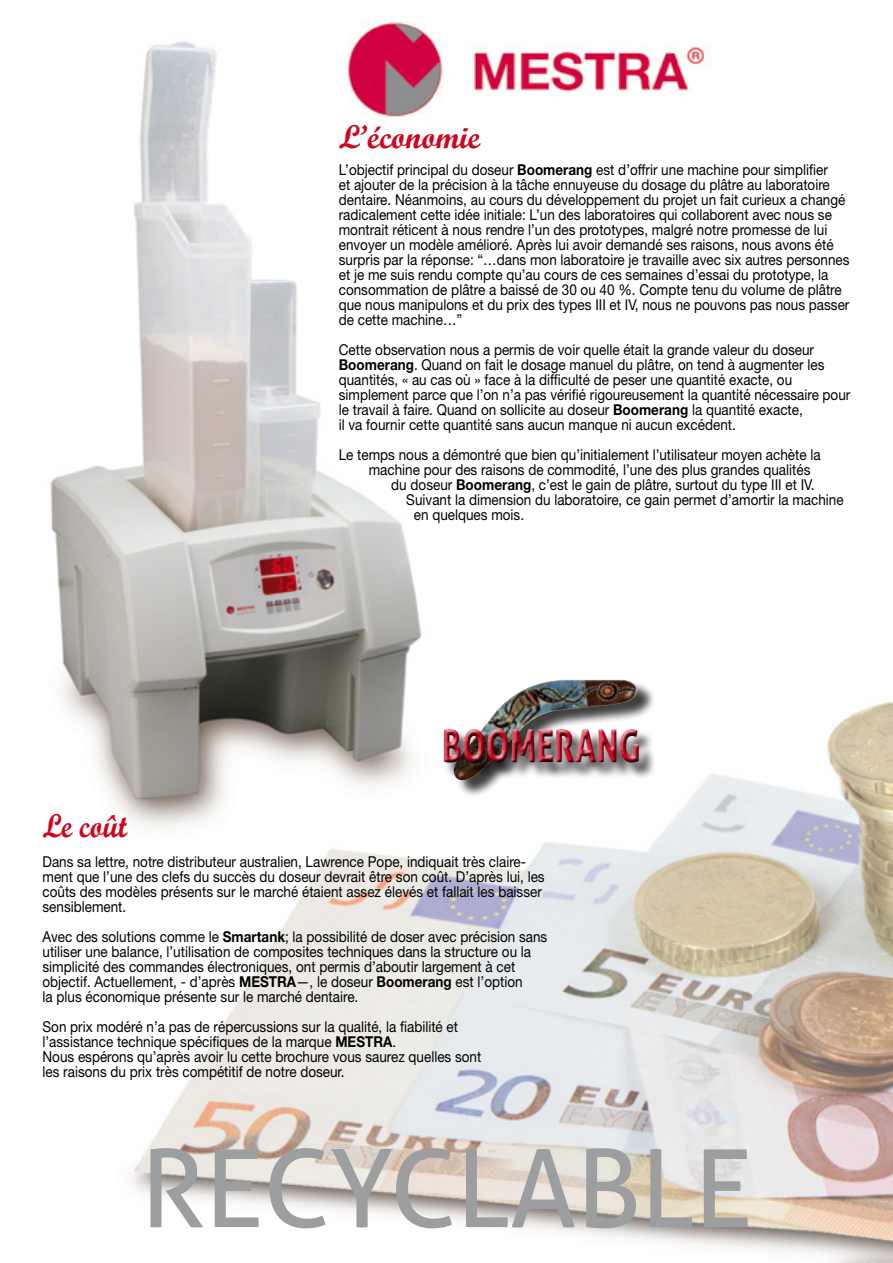
<style>
.page{position:relative;width:893px;height:1263px;background:#fff}
.page>*{position:absolute;margin:0;border:0;box-sizing:border-box;transform-origin:0 0}
.t1{font:108px "Aller";color:#9c9e9f}
.t2{font:45.3px "Aller Display";color:#cd071e;scale:.74 1}
.t3{font:33px "Script MT Bold";color:#cd071e}
.t4{font:33px "Script MT Bold";color:#cd071e;scale:.9 1}
.t5{font:15px/15px "Helvetica Neue";color:#000;scale:.9 1}
.s1{font-weight:700}
</style>
<div class="page">
<img style="left:50px;top:22px;width:843px;height:1241px">
<div style="left:456px;top:680px;width:199px;height:117px;background:#000;opacity:.75"></div>
<img style="left:453px;top:680px;width:186px;height:101px">
<div style="left:444px;top:729px;width:212px;height:50px;background:#000;opacity:.75"></div>
<div style="left:435px;top:719px;width:213px;height:46px;background:#fff;opacity:.95"></div>
<svg style="left:435px;top:724px;width:213px;height:47px"></svg>
<h3 class="t3" style="left:339px;top:117px;width:143px">L’économie</h3>
<p class="t5" style="left:339px;top:162px;width:569px">L’objectif principal du doseur <span class="s1">Boomerang</span> est d’offrir une machine pour simplifier<br>et ajouter de la précision à la tâche ennuyeuse du dosage du plâtre au laboratoire dentaire. Néanmoins, au cours du développement du projet un fait curieux a changé radicalement cette idée initiale: L’un des laboratoires qui collaborent avec nous se montrait réticent à nous rendre l’un des prototypes, malgré notre promesse de lui envoyer un modèle amélioré. Après lui avoir demandé ses raisons, nous avons été surpris par la réponse: “…dans mon laboratoire je travaille avec six autres personnes et je me suis rendu compte qu’au cours de ces semaines d’essai du prototype, la consommation de plâtre a baissé de 30 ou 40 %. Compte tenu du volume de plâtre que nous manipulons et du prix des types III et IV, nous ne pouvons pas nous passer de cette machine…”</p>
<p class="t5" style="left:339px;top:342px;width:570px">Cette observation nous a permis de voir quelle était la grande valeur du doseur <span class="s1">Boomerang</span>. Quand on fait le dosage manuel du plâtre, on tend à augmenter les quantités, « au cas où » face à la difficulté de peser une quantité exacte, ou simplement parce que l’on n’a pas vérifié rigoureusement la quantité nécessaire pour le travail à faire. Quand on sollicite au doseur <span class="s1">Boomerang</span> la quantité exacte,<br>il va fournir cette quantité sans aucun manque ni aucun excédent.</p>
<p class="t5" style="left:339px;top:447px;width:537px">Le temps nous a démontré que bien qu’initialement l’utilisateur moyen achète la</p>
<p class="t5" style="left:369px;top:462px;width:492px">machine pour des raisons de commodité, l’une des plus grandes qualités</p>
<p class="t5" style="left:391px;top:477px;width:472px">du doseur <span class="s1">Boomerang</span>, c’est le gain de plâtre, surtout du type III et IV.</p>
<p class="t5" style="left:406px;top:492px;width:487px">Suivant la dimension du laboratoire, ce gain permet d’amortir la machine</p>
<p class="t5" style="left:414px;top:507px;width:124px">en quelques mois.</p>
<h3 class="t4" style="left:43px;top:806px;width:96px">Le coût</h3>
<h2 class="t2" style="left:442px;top:717px;width:270px">BOOMERANG</h2>
<p class="t5" style="left:43px;top:854px;width:559px">Dans sa lettre, notre distributeur australien, Lawrence Pope, indiquait très claire&shy;ment que l’une des clefs du succès du doseur devrait être son coût. D’après lui, les coûts des modèles présents sur le marché étaient assez élevés et fallait les baisser sensiblement.</p>
<p class="t5" style="left:43px;top:929px;width:562px">Avec des solutions comme le <span class="s1">Smartank</span>; la possibilité de doser avec précision sans utiliser une balance, l’utilisation de composites techniques dans la structure ou la simplicité des commandes électroniques, ont permis d’aboutir largement à cet objectif. Actuellement, - d’après <span class="s1">MESTRA</span>—, le doseur <span class="s1">Boomerang</span> est l’option<br>la plus économique présente sur le marché dentaire.</p>
<p class="t5" style="left:43px;top:1019px;width:489px">Son prix modéré n’a pas de répercussions sur la qualité, la fiabilité et l’assistance technique spécifiques de la marque <span class="s1">MESTRA</span>.<br>Nous espérons qu’après avoir lu cette brochure vous saurez quelles sont les raisons du prix très compétitif de notre doseur.</p>
<h1 class="t1" style="left:141px;top:1123px;width:613px">RECYCLABLE</h1>
</div>
